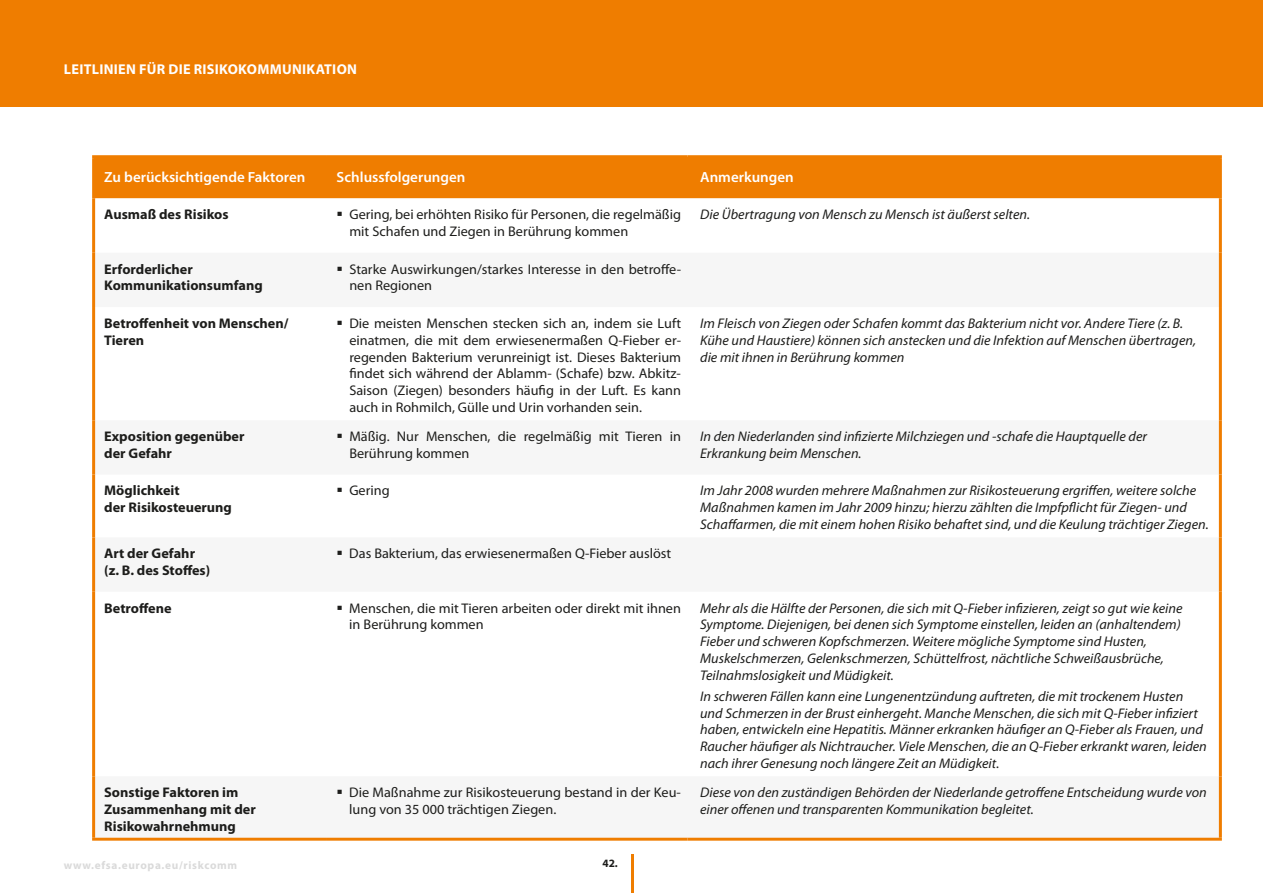
<style>
.page{position:relative;width:1263px;height:893px;background:#fff}
.page>*{position:absolute;margin:0;border:0;box-sizing:border-box;transform-origin:0 0}
.t1{font:600 14.7px "Myriad Pro";color:#fff}
.t2{font:700 14.25px "Myriad Pro";letter-spacing:.02em;color:#fff}
.t3{font:italic 13.95px/16.8px "Myriad Pro";color:#1d1d1b}
.t4{font:13.95px/16.8px "Myriad Pro";color:#1d1d1b}
.t5{font:700 13.95px/16.8px "Myriad Pro";color:#1d1d1b}
.t6{font:700 11.25px "Myriad Pro";letter-spacing:.06em;color:#dadada}
.t7{font:700 11.25px "Myriad Pro";color:#1d1d1b}
</style>
<div class="page">
<div style="left:0;top:0;width:1263px;height:106px;background:#ef7d00"></div>
<hr style="left:631px;top:855px;width:3px;height:38px;background:#ef7d00">
<div style="left:95px;top:158px;width:1124px;height:40px;background:#ef7d00"></div>
<hr style="left:92px;top:155px;width:234px;height:3px;background:#ef7d00">
<hr style="left:326px;top:155px;width:361px;height:3px;background:#ef7d00">
<hr style="left:687px;top:155px;width:535px;height:3px;background:#ef7d00">
<hr style="left:92px;top:158px;width:3px;height:40px;background:#ef7d00">
<hr style="left:1219px;top:158px;width:3px;height:40px;background:#ef7d00">
<hr style="left:92px;top:198px;width:3px;height:55px;background:#ef7d00">
<hr style="left:1219px;top:198px;width:3px;height:55px;background:#ef7d00">
<hr style="left:92px;top:253px;width:3px;height:54px;background:#ef7d00">
<hr style="left:1219px;top:253px;width:3px;height:54px;background:#ef7d00">
<hr style="left:92px;top:307px;width:3px;height:113px;background:#ef7d00">
<hr style="left:1219px;top:307px;width:3px;height:113px;background:#ef7d00">
<hr style="left:92px;top:475px;width:3px;height:62px;background:#ef7d00">
<hr style="left:1219px;top:475px;width:3px;height:62px;background:#ef7d00">
<hr style="left:92px;top:592px;width:3px;height:184px;background:#ef7d00">
<hr style="left:1219px;top:592px;width:3px;height:184px;background:#ef7d00">
<hr style="left:92px;top:420px;width:3px;height:55px;background:#ef7d00">
<hr style="left:1219px;top:420px;width:3px;height:55px;background:#ef7d00">
<hr style="left:92px;top:537px;width:3px;height:55px;background:#ef7d00">
<hr style="left:1219px;top:537px;width:3px;height:55px;background:#ef7d00">
<hr style="left:92px;top:776px;width:3px;height:62px;background:#ef7d00">
<hr style="left:92px;top:838px;width:234px;height:3px;background:#ef7d00">
<hr style="left:326px;top:838px;width:361px;height:3px;background:#ef7d00">
<hr style="left:1219px;top:776px;width:3px;height:62px;background:#ef7d00">
<hr style="left:687px;top:838px;width:535px;height:3px;background:#ef7d00">
<p class="t2" style="left:64px;top:60px;width:295px">Leitlinien für die Risikokommunikation</p>
<p class="t1" style="left:104px;top:167px;width:203px">Zu berücksichtigende Faktoren</p>
<p class="t1" style="left:337px;top:167px;width:130px">Schlussfolgerungen</p>
<p class="t1" style="left:700px;top:167px;width:95px">Anmerkungen</p>
<p class="t5" style="left:104px;top:206px;width:126px">Ausmaß des Risikos</p>
<p class="t4" style="left:349px;top:206px;width:333px">Gering, bei erhöhten Risiko für Personen, die regelmäßig mit Schafen und Ziegen in Berührung kommen</p>
<p class="t3" style="left:700px;top:206px;width:331px">Die Übertragung von Mensch zu Mensch ist äußerst selten.</p>
<p class="t5" style="left:104px;top:260px;width:160px">Erforderlicher<br>Kommunikationsumfang</p>
<p class="t4" style="left:349px;top:260px;width:333px">Starke Auswirkungen/starkes Interesse in den betroffe&shy;nen Regionen</p>
<p class="t5" style="left:104px;top:314px;width:186px">Betroffenheit von Menschen/<br>Tieren</p>
<p class="t4" style="left:349px;top:315px;width:333px;text-align:justify">Die meisten Menschen stecken sich an, indem sie Luft einatmen, die mit dem erwiesenermaßen Q-Fieber er&shy;regenden Bakterium verunreinigt ist. Dieses Bakterium findet sich während der Ablamm- (Schafe) bzw. Abkitz-Saison (Ziegen) besonders häufig in der Luft. Es kann auch in Rohmilch, Gülle und Urin vorhanden sein.</p>
<p class="t3" style="left:700px;top:315px;width:497px">Im Fleisch von Ziegen oder Schafen kommt das Bakterium nicht vor. Andere Tiere (z. B.<br>Kühe und Haustiere) können sich anstecken und die Infektion auf Menschen übertragen, die mit ihnen in Berührung kommen</p>
<p class="t5" style="left:104px;top:428px;width:142px">Exposition gegenüber der Gefahr</p>
<p class="t4" style="left:349px;top:428px;width:333px">Mäßig. Nur Menschen, die regelmäßig mit Tieren in<br>Berührung kommen</p>
<p class="t3" style="left:700px;top:428px;width:448px">In den Niederlanden sind infizierte Milchziegen und -schafe die Hauptquelle der<br>Erkrankung beim Menschen.</p>
<p class="t5" style="left:104px;top:482px;width:129px">Möglichkeit<br>der Risikosteuerung</p>
<p class="t4" style="left:349px;top:482px;width:42px">Gering</p>
<p class="t3" style="left:700px;top:482px;width:510px">Im Jahr 2008 wurden mehrere Maßnahmen zur Risikosteuerung ergriffen, weitere solche<br>Maßnahmen kamen im Jahr 2009 hinzu; hierzu zählten die Impfpflicht für Ziegen- und<br>Schaffarmen, die mit einem hohen Risiko behaftet sind, und die Keulung trächtiger Ziegen.</p>
<p class="t5" style="left:104px;top:545px;width:108px">Art der Gefahr (z. B. des Stoffes)</p>
<p class="t4" style="left:349px;top:545px;width:323px">Das Bakterium, das erwiesenermaßen Q-Fieber auslöst</p>
<p class="t5" style="left:104px;top:599px;width:69px">Betroffene</p>
<p class="t4" style="left:349px;top:599px;width:333px">Menschen, die mit Tieren arbeiten oder direkt mit ihnen in Berührung kommen</p>
<p class="t3" style="left:700px;top:599px;width:484px">Mehr als die Hälfte der Personen, die sich mit Q-Fieber infizieren, zeigt so gut wie keine Symptome. Diejenigen, bei denen sich Symptome einstellen, leiden an (anhaltendem)<br>Fieber und schweren Kopfschmerzen. Weitere mögliche Symptome sind Husten, Muskelschmerzen, Gelenkschmerzen, Schüttelfrost, nächtliche Schweißausbrüche, Teilnahmslosigkeit und Müdigkeit.</p>
<p class="t3" style="left:700px;top:687px;width:508px">In schweren Fällen kann eine Lungenentzündung auftreten, die mit trockenem Husten und Schmerzen in der Brust einhergeht. Manche Menschen, die sich mit Q-Fieber infiziert haben, entwickeln eine Hepatitis. Männer erkranken häufiger an Q-Fieber als Frauen, und Raucher häufiger als Nichtraucher. Viele Menschen, die an Q-Fieber erkrankt waren, leiden nach ihrer Genesung noch längere Zeit an Müdigkeit.</p>
<p class="t5" style="left:104px;top:784px;width:153px">Sonstige Faktoren im<br>Zusammenhang mit der<br>Risikowahrnehmung</p>
<p class="t4" style="left:349px;top:784px;width:333px">Die Maßnahme zur Risikosteuerung bestand in der Keu&shy;lung von 35 000 trächtigen Ziegen.</p>
<p class="t3" style="left:700px;top:784px;width:508px">Diese von den zuständigen Behörden der Niederlande getroffene Entscheidung wurde von einer offenen und transparenten Kommunikation begleitet.</p>
<p class="t6" style="left:64px;top:858px;width:175px">www.efsa.europa.eu/riskcomm</p>
<p class="t7" style="left:602px;top:856px;width:17px">42.</p>
</div>
